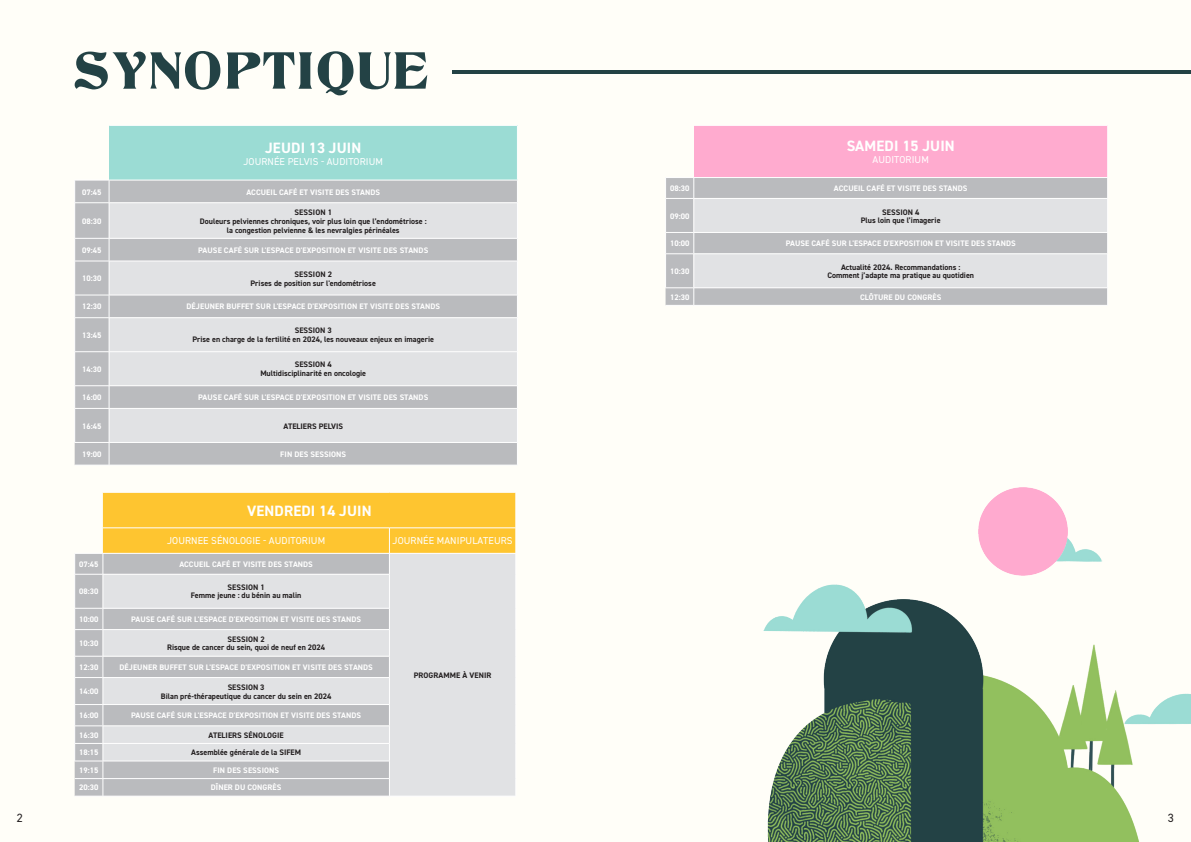
<style>
.page{position:relative;width:1191px;height:842px;background:#fff}
.page>*{position:absolute;margin:0;border:0;box-sizing:border-box;transform-origin:0 0}
.t1{font:55.1px "Titania";letter-spacing:.03em;color:#234245}
.t2{font:700 15px "DIN2014";letter-spacing:.01em;color:#fff}
.t3{font:12px "DIN2014";color:#231f20}
.t4{font:10px "DIN2014";letter-spacing:.01em;color:#fff}
.t5{font:700 8px "DIN2014";letter-spacing:.01em;color:#fff}
.t6{font:700 8px/9px "DIN2014";color:#231f20;text-align:center}
</style>
<div class="page">
<div style="left:0;top:0;width:594px;height:842px;background:#fffef8"></div>
<div style="left:594px;top:0;width:597px;height:842px;background:#fffef8"></div>
<div style="left:109px;top:125px;width:408px;height:55px;background:#9bdcd4"></div>
<div style="left:75px;top:181px;width:442px;height:284px;background:#babbbe"></div>
<svg style="left:110px;top:203px;width:407px;height:239px;background:#d6d7d9"></svg>
<hr style="left:109px;top:125px;width:408px;height:1px;background:#fff">
<hr style="left:517px;top:125px;width:1px;height:55px;background:#fff">
<hr style="left:74px;top:202px;width:35px;height:1px;background:#fff">
<hr style="left:109px;top:202px;width:408px;height:1px;background:#fff">
<hr style="left:517px;top:203px;width:1px;height:35px;background:#fff">
<hr style="left:74px;top:238px;width:35px;height:1px;background:#fff">
<hr style="left:109px;top:238px;width:408px;height:1px;background:#fff">
<hr style="left:74px;top:261px;width:35px;height:1px;background:#fff">
<hr style="left:109px;top:261px;width:408px;height:1px;background:#fff">
<hr style="left:517px;top:261px;width:1px;height:34px;background:#fff">
<hr style="left:74px;top:295px;width:35px;height:1px;background:#fff">
<hr style="left:109px;top:295px;width:408px;height:1px;background:#fff">
<hr style="left:74px;top:317px;width:35px;height:1px;background:#fff">
<hr style="left:109px;top:317px;width:408px;height:1px;background:#fff">
<hr style="left:517px;top:318px;width:1px;height:33px;background:#fff">
<hr style="left:517px;top:352px;width:1px;height:33px;background:#fff">
<hr style="left:74px;top:351px;width:35px;height:1px;background:#fff">
<hr style="left:109px;top:351px;width:408px;height:1px;background:#fff">
<hr style="left:74px;top:385px;width:35px;height:1px;background:#fff">
<hr style="left:109px;top:385px;width:408px;height:1px;background:#fff">
<hr style="left:109px;top:442px;width:408px;height:1px;background:#fff">
<hr style="left:109px;top:465px;width:408px;height:1px;background:#fff">
<hr style="left:109px;top:408px;width:408px;height:1px;background:#fff">
<hr style="left:74px;top:408px;width:35px;height:1px;background:#fff">
<hr style="left:517px;top:409px;width:1px;height:33px;background:#fff">
<hr style="left:74px;top:442px;width:35px;height:1px;background:#fff">
<hr style="left:74px;top:180px;width:35px;height:1px;background:#fff">
<hr style="left:74px;top:203px;width:1px;height:35px;background:#fff">
<hr style="left:109px;top:203px;width:1px;height:35px;background:#fff">
<svg style="left:109px;top:239px;width:1px;height:22px"></svg>
<hr style="left:74px;top:261px;width:1px;height:34px;background:#fff">
<hr style="left:109px;top:261px;width:1px;height:34px;background:#fff">
<svg style="left:109px;top:295px;width:1px;height:22px"></svg>
<hr style="left:74px;top:318px;width:1px;height:33px;background:#fff">
<hr style="left:109px;top:318px;width:1px;height:33px;background:#fff">
<hr style="left:74px;top:352px;width:1px;height:33px;background:#fff">
<hr style="left:109px;top:352px;width:1px;height:33px;background:#fff">
<svg style="left:109px;top:386px;width:1px;height:22px"></svg>
<hr style="left:74px;top:409px;width:1px;height:33px;background:#fff">
<hr style="left:109px;top:409px;width:1px;height:33px;background:#fff">
<svg style="left:109px;top:443px;width:1px;height:22px"></svg>
<hr style="left:75px;top:465px;width:34px;height:1px;background:#fff">
<svg style="left:109px;top:181px;width:1px;height:21px"></svg>
<hr style="left:109px;top:180px;width:408px;height:1px;background:#fff">
<svg style="left:104px;top:575px;width:411px;height:221px;background:#d5d6d8"></svg>
<hr style="left:103px;top:608px;width:287px;height:1px;background:#fff">
<hr style="left:103px;top:629px;width:287px;height:1px;background:#fff">
<hr style="left:103px;top:656px;width:287px;height:1px;background:#fff">
<hr style="left:103px;top:677px;width:287px;height:1px;background:#fff">
<hr style="left:103px;top:704px;width:287px;height:1px;background:#fff">
<hr style="left:103px;top:743px;width:287px;height:1px;background:#fff">
<hr style="left:103px;top:761px;width:287px;height:1px;background:#fff">
<hr style="left:103px;top:778px;width:287px;height:1px;background:#fff">
<hr style="left:103px;top:796px;width:286px;height:1px;background:#fff">
<hr style="left:103px;top:726px;width:287px;height:1px;background:#fff">
<hr style="left:74px;top:574px;width:1px;height:34px;background:#fff">
<hr style="left:103px;top:574px;width:1px;height:34px;background:#fff">
<svg style="left:74px;top:608px;width:30px;height:188px;background:#c2c2c5"></svg>
<hr style="left:389px;top:574px;width:1px;height:34px;background:#fff">
<svg style="left:389px;top:609px;width:1px;height:187px"></svg>
<svg style="left:75px;top:492px;width:441px;height:83px;background:#f0cb6a"></svg>
<hr style="left:515px;top:574px;width:1px;height:34px;background:#fff">
<hr style="left:389px;top:796px;width:127px;height:1px;background:#fff">
<div style="left:694px;top:125px;width:413px;height:53px;background:#ffabcf"></div>
<hr style="left:694px;top:125px;width:413px;height:1px;background:#fff">
<hr style="left:1107px;top:125px;width:1px;height:52px;background:#fff">
<svg style="left:665px;top:178px;width:442px;height:127px;background:#cfd0d3"></svg>
<hr style="left:694px;top:177px;width:414px;height:1px;background:#fff">
<img style="left:763px;top:630px;width:376px;height:212px">
<img style="left:764px;top:531px;width:427px;height:224px">
<img style="left:978px;top:488px;width:89px;height:88px">
<hr style="left:453px;top:70px;width:738px;height:3px;background:#234245">
<p class="t1" style="left:74px;top:38px;width:357px">SYNOPTIQUE</p>
<p class="t2" style="left:265px;top:137px;width:98px">JEUDI 13 JUIN</p>
<p class="t4" style="left:243px;top:155px;width:141px">JOURNÉE PELVIS - AUDITORIUM</p>
<p class="t5" style="left:82px;top:186px;width:21px">07:45</p>
<p class="t5" style="left:246px;top:186px;width:135px">ACCUEIL CAFÉ ET VISITE DES STANDS</p>
<p class="t5" style="left:82px;top:216px;width:21px">08:30</p>
<p class="t6" style="left:294px;top:207px;width:39px">SESSION 1</p>
<p class="t6" style="left:200px;top:216px;width:228px">Douleurs pelviennes chroniques, voir plus loin que l’endométriose : la congestion pelvienne &amp; les nevralgies périnéales</p>
<p class="t5" style="left:82px;top:245px;width:21px">09:45</p>
<p class="t5" style="left:198px;top:245px;width:231px">PAUSE CAFÉ SUR L'ESPACE D'EXPOSITION ET VISITE DES STANDS</p>
<p class="t5" style="left:82px;top:273px;width:21px">10:30</p>
<p class="t6" style="left:294px;top:269px;width:39px">SESSION 2</p>
<p class="t6" style="left:251px;top:278px;width:127px">Prises de position sur l'endométriose</p>
<p class="t5" style="left:82px;top:301px;width:21px">12:30</p>
<p class="t5" style="left:186px;top:301px;width:255px">DÉJEUNER BUFFET SUR L'ESPACE D'EXPOSITION ET VISITE DES STANDS</p>
<p class="t5" style="left:82px;top:330px;width:21px">13:45</p>
<p class="t6" style="left:295px;top:326px;width:38px">SESSION 3</p>
<p class="t6" style="left:192px;top:335px;width:243px">Prise en charge de la fertilité en 2024, les nouveaux enjeux en imagerie</p>
<p class="t5" style="left:82px;top:364px;width:21px">14:30</p>
<p class="t6" style="left:295px;top:360px;width:38px">SESSION 4</p>
<p class="t6" style="left:260px;top:369px;width:107px">Multidisciplinarité en oncologie</p>
<p class="t5" style="left:82px;top:392px;width:21px">16:00</p>
<p class="t5" style="left:198px;top:392px;width:231px">PAUSE CAFÉ SUR L'ESPACE D'EXPOSITION ET VISITE DES STANDS</p>
<p class="t5" style="left:82px;top:420px;width:21px">16:45</p>
<p class="t6" style="left:283px;top:421px;width:61px">ATELIERS PELVIS</p>
<p class="t5" style="left:82px;top:449px;width:21px">19:00</p>
<p class="t5" style="left:280px;top:449px;width:67px">FIN DES SESSIONS</p>
<p class="t2" style="left:247px;top:501px;width:126px">VENDREDI 14 JUIN</p>
<p class="t4" style="left:167px;top:535px;width:160px">JOURNEE SÉNOLOGIE - AUDITORIUM</p>
<p class="t4" style="left:392px;top:535px;width:122px">JOURNÉE MANIPULATEURS</p>
<p class="t5" style="left:79px;top:559px;width:21px">07:45</p>
<p class="t5" style="left:179px;top:559px;width:135px">ACCUEIL CAFÉ ET VISITE DES STANDS</p>
<p class="t5" style="left:79px;top:586px;width:21px">08:30</p>
<p class="t6" style="left:227px;top:583px;width:39px">SESSION 1</p>
<p class="t6" style="left:191px;top:591px;width:112px">Femme jeune : du bénin au malin</p>
<p class="t5" style="left:79px;top:614px;width:21px">10:00</p>
<p class="t5" style="left:131px;top:614px;width:231px">PAUSE CAFÉ SUR L'ESPACE D'EXPOSITION ET VISITE DES STANDS</p>
<p class="t5" style="left:79px;top:638px;width:21px">10:30</p>
<p class="t6" style="left:227px;top:635px;width:39px">SESSION 2</p>
<p class="t6" style="left:167px;top:643px;width:160px">Risque de cancer du sein, quoi de neuf en 2024</p>
<p class="t5" style="left:79px;top:662px;width:21px">12:30</p>
<p class="t5" style="left:119px;top:662px;width:255px">DÉJEUNER BUFFET SUR L'ESPACE D'EXPOSITION ET VISITE DES STANDS</p>
<p class="t5" style="left:79px;top:686px;width:21px">14:00</p>
<p class="t6" style="left:228px;top:682px;width:38px">SESSION 3</p>
<p class="t6" style="left:161px;top:691px;width:172px">Bilan pré-thérapeutique du cancer du sein en 2024</p>
<p class="t5" style="left:79px;top:710px;width:21px">16:00</p>
<p class="t5" style="left:131px;top:710px;width:231px">PAUSE CAFÉ SUR L'ESPACE D'EXPOSITION ET VISITE DES STANDS</p>
<p class="t5" style="left:79px;top:730px;width:21px">16:30</p>
<p class="t6" style="left:208px;top:730px;width:77px">ATELIERS SÉNOLOGIE</p>
<p class="t5" style="left:79px;top:747px;width:21px">18:15</p>
<p class="t6" style="left:191px;top:748px;width:111px">Assemblée générale de la SIFEM</p>
<p class="t5" style="left:79px;top:765px;width:21px">19:15</p>
<p class="t5" style="left:213px;top:765px;width:67px">FIN DES SESSIONS</p>
<p class="t5" style="left:79px;top:782px;width:21px">20:30</p>
<p class="t5" style="left:211px;top:782px;width:72px">DÎNER DU CONGRÈS</p>
<p class="t6" style="left:414px;top:670px;width:79px">PROGRAMME À VENIR</p>
<p class="t2" style="left:846px;top:136px;width:110px">SAMEDI 15 JUIN</p>
<p class="t4" style="left:872px;top:154px;width:58px">AUDITORIUM</p>
<p class="t5" style="left:670px;top:183px;width:21px">08:30</p>
<p class="t5" style="left:834px;top:183px;width:135px">ACCUEIL CAFÉ ET VISITE DES STANDS</p>
<p class="t5" style="left:670px;top:210px;width:21px">09:00</p>
<p class="t6" style="left:882px;top:207px;width:39px">SESSION 4</p>
<p class="t6" style="left:861px;top:215px;width:81px">Plus loin que l’imagerie</p>
<p class="t5" style="left:670px;top:238px;width:21px">10:00</p>
<p class="t5" style="left:785px;top:238px;width:231px">PAUSE CAFÉ SUR L'ESPACE D'EXPOSITION ET VISITE DES STANDS</p>
<p class="t5" style="left:670px;top:266px;width:21px">10:30</p>
<p class="t6" style="left:827px;top:263px;width:148px;line-height:8px">Actualité 2024. Recommandations :<br>Comment j’adapte ma pratique au quotidien</p>
<p class="t5" style="left:670px;top:292px;width:21px">12:30</p>
<p class="t5" style="left:860px;top:292px;width:83px">CLÔTURE DU CONGRÈS</p>
<h3 class="t3" style="left:17px;top:810px;width:7px">2</h3>
<h3 class="t3" style="left:1168px;top:810px;width:7px">3</h3>
</div>
